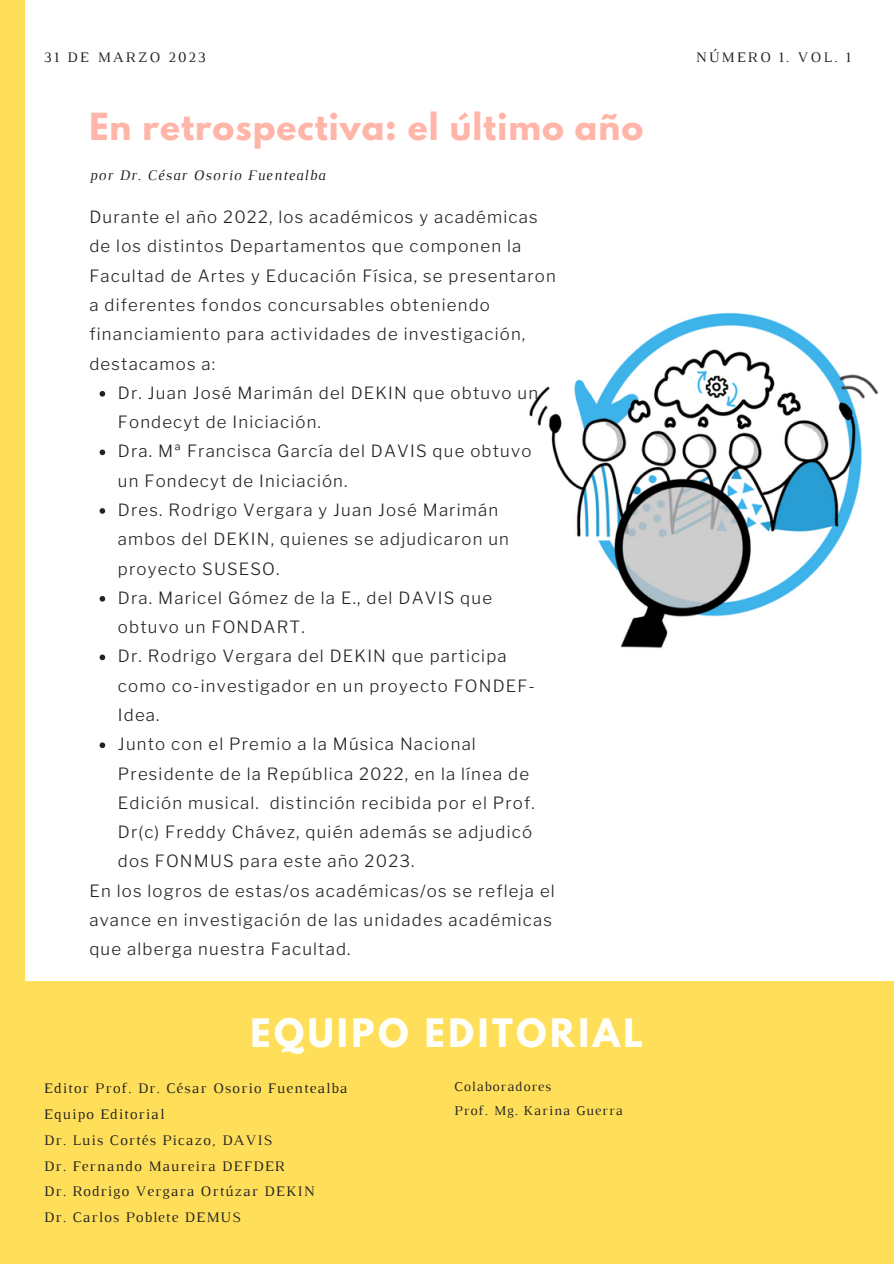
<style>
.page{position:relative;width:894px;height:1264px;background:#fff}
.page>*{position:absolute;margin:0;border:0;box-sizing:border-box;transform-origin:0 0}
.t1{font:700 34.8px "League Spartan";letter-spacing:.1em;color:#fffff9}
.t2{font:700 33.15px "League Spartan";letter-spacing:.03em;color:#ffb6a9}
.t3{font:300 16.8px/29.2px "Libre Franklin";letter-spacing:.07em;color:#222}
.t4{font:14.85px/26px "Luthier";letter-spacing:.07em;color:#222}
.t5{font:italic 14.85px "Luthier";letter-spacing:.07em;color:#222}
.t6{font:14.85px "Luthier";letter-spacing:.14em;color:#222}
.t7{font:13.8px/23.7px "Luthier";letter-spacing:.07em;color:#222}
</style>
<div class="page">
<div style="left:0;top:0;width:24px;height:1263px;background:#ffde59"></div>
<div style="left:0;top:981px;width:893px;height:282px;background:#ffde59"></div>
<img style="left:529px;top:312px;width:350px;height:336px">
<svg style="left:99px;top:391px;width:6px;height:5px"></svg>
<svg style="left:99px;top:449px;width:6px;height:6px"></svg>
<svg style="left:99px;top:508px;width:6px;height:6px"></svg>
<svg style="left:99px;top:596px;width:6px;height:5px"></svg>
<svg style="left:99px;top:654px;width:6px;height:6px"></svg>
<svg style="left:99px;top:742px;width:6px;height:6px"></svg>
<p class="t6" style="left:44px;top:52px;width:163px">31 DE MARZO 2023</p>
<p class="t6" style="left:695px;top:52px;width:156px">NÚMERO 1. VOL. 1</p>
<h2 class="t2" style="left:89px;top:111px;width:555px">En retrospectiva: el último año</h2>
<p class="t5" style="left:89px;top:169px;width:237px">por Dr. César Osorio Fuentealba</p>
<p class="t3" style="left:89px;top:202px;width:467px">Durante el año 2022, los académicos y académicas de los distintos Departamentos que componen la Facultad de Artes y Educación Física, se presentaron a diferentes fondos concursables obteniendo financiamiento para actividades de investigación, destacamos a:</p>
<p class="t3" style="left:118px;top:378px;width:421px">Dr. Juan José Marimán del DEKIN que obtuvo un Fondecyt de Iniciación.<br>Dra. Mª Francisca García del DAVIS que obtuvo un Fondecyt de Iniciación.<br>Dres. Rodrigo Vergara y Juan José Marimán ambos del DEKIN, quienes se adjudicaron un proyecto SUSESO.<br>Dra. Maricel Gómez de la E., del DAVIS que obtuvo un FONDART.<br>Dr. Rodrigo Vergara del DEKIN que participa como co-investigador en un proyecto FONDEF-Idea.<br>Junto con el Premio a la Música Nacional Presidente de la República 2022, en la línea de Edición musical. distinción recibida por el Prof.<br>Dr(c) Freddy Chávez, quién además se adjudicó dos FONMUS para este año 2023.</p>
<p class="t3" style="left:89px;top:876px;width:466px">En los logros de estas/os académicas/os se refleja el avance en investigación de las unidades académicas que alberga nuestra Facultad.</p>
<h1 class="t1" style="left:250px;top:1016px;width:394px">EQUIPO EDITORIAL</h1>
<p class="t4" style="left:44px;top:1076px;width:305px">Editor Prof. Dr. César Osorio Fuentealba<br>Equipo Editorial<br>Dr. Luis Cortés Picazo, DAVIS<br>Dr. Fernando Maureira DEFDER<br>Dr. Rodrigo Vergara Ortúzar DEKIN<br>Dr. Carlos Poblete DEMUS</p>
<p class="t7" style="left:454px;top:1075px;width:170px">Colaboradores<br>Prof. Mg. Karina Guerra</p>
</div>
